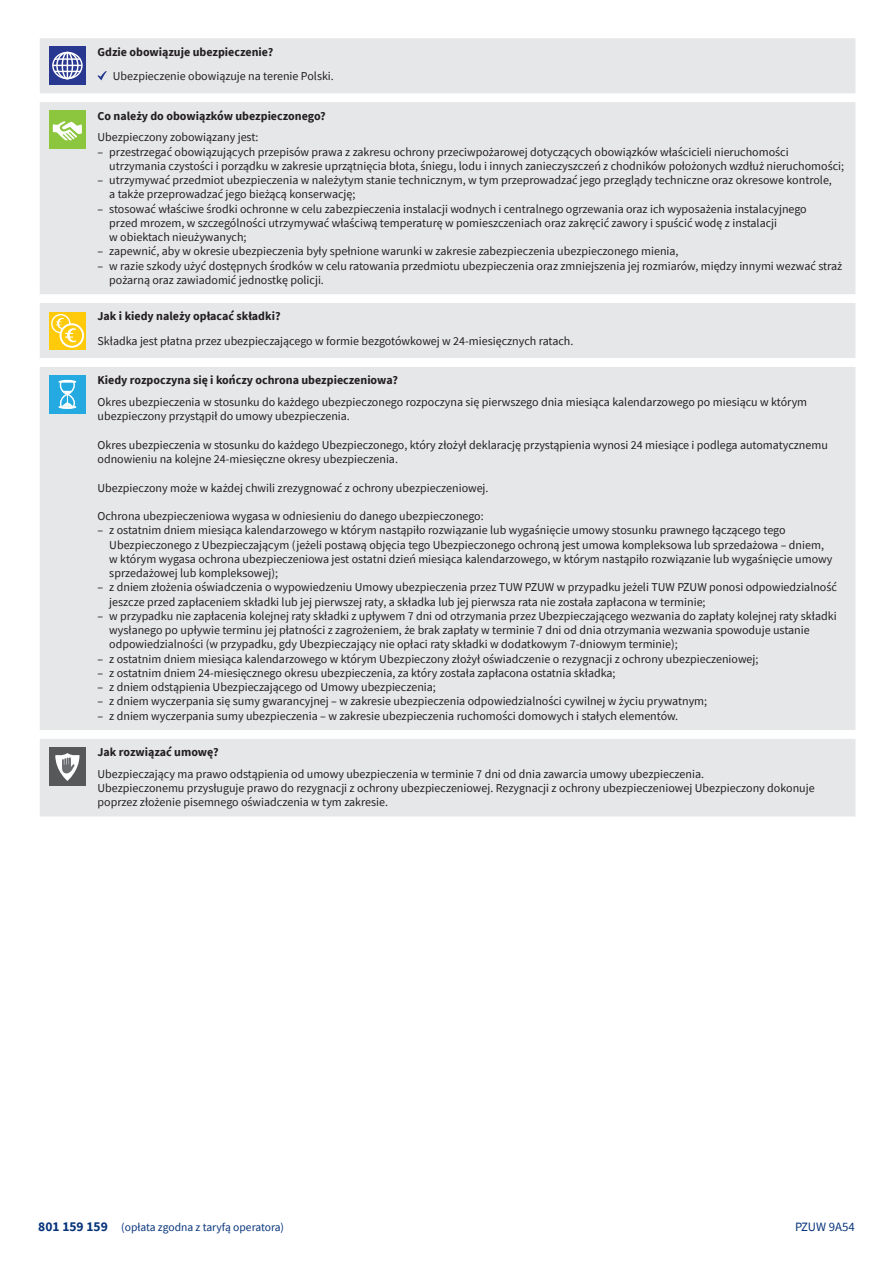
<style>
.page{position:relative;width:893px;height:1263px;background:#fff}
.page>*{position:absolute;margin:0;border:0;box-sizing:border-box;transform-origin:0 0}
.t1{font:12.75px "Source Sans Pro";color:#08347b}
._00_TEKST{font:12px/14.2px "Source Sans Pro";color:#231f20}
._01_HASŁO{font:700 12px "Source Sans Pro";color:#231f20}
.t2{font:11.55px "Source Sans Pro";color:#08347b}
.s1{font-weight:700;font-size:13.5px}
</style>
<div class="page">
<div style="left:40px;top:38px;width:815px;height:778px;background:#e6e7e9"></div>
<div style="left:40px;top:94px;width:815px;height:645px;background:#e6e7e9"></div>
<div style="left:49px;top:47px;width:37px;height:38px;background:#283890"></div>
<div style="left:52px;top:52px;width:31px;height:27px;border:1px solid #fff;border-radius:50%"></div>
<div style="left:56px;top:52px;width:23px;height:27px;border:1px solid #fff;border-radius:50%"></div>
<div style="left:62px;top:52px;width:11px;height:27px;border:1px solid #fff;border-radius:50%"></div>
<svg style="left:53px;top:53px;width:29px;height:26px"></svg>
<svg style="left:98px;top:71px;width:9px;height:9px"></svg>
<div style="left:49px;top:111px;width:37px;height:38px;background:#8bc63e"></div>
<svg style="left:53px;top:121px;width:29px;height:20px"></svg>
<div style="left:49px;top:312px;width:37px;height:38px;background:#feca0a"></div>
<svg style="left:52px;top:315px;width:18px;height:18px"></svg>
<div style="left:51px;top:314px;width:19px;height:19px;border:1px solid #fff;border-radius:50%"></div>
<svg style="left:61px;top:324px;width:22px;height:23px"></svg>
<div style="left:60px;top:323px;width:24px;height:25px;border:2px solid #fff;border-radius:50%"></div>
<svg style="left:55px;top:317px;width:22px;height:26px"></svg>
<div style="left:49px;top:375px;width:37px;height:38px;background:#24aae1"></div>
<svg style="left:59px;top:380px;width:17px;height:29px"></svg>
<div style="left:49px;top:747px;width:37px;height:38px;background:#57585a"></div>
<svg style="left:55px;top:753px;width:25px;height:28px"></svg>
<p class="_01_HASŁO" style="left:98px;top:44px;width:177px">Gdzie obowiązuje ubezpieczenie?</p>
<p class="_00_TEKST" style="left:113px;top:69px;width:222px">Ubezpieczenie obowiązuje na terenie Polski.</p>
<p class="_01_HASŁO" style="left:98px;top:107px;width:230px">Co należy do obowiązków ubezpieczonego?</p>
<p class="_00_TEKST" style="left:98px;top:130px;width:163px">Ubezpieczony zobowiązany jest:</p>
<p class="_00_TEKST" style="left:109px;top:144px;width:736px;text-indent:-12px">– przestrzegać obowiązujących przepisów prawa z zakresu ochrony przeciwpożarowej dotyczących obowiązków właścicieli nieruchomości utrzymania czystości i porządku w zakresie uprzątnięcia błota, śniegu, lodu i innych zanieczyszczeń z chodników położonych wzdłuż nieruchomości;</p>
<p class="_00_TEKST" style="left:109px;top:173px;width:724px;text-indent:-12px">– utrzymywać przedmiot ubezpieczenia w należytym stanie technicznym, w tym przeprowadzać jego przeglądy techniczne oraz okresowe kontrole, a także przeprowadzać jego bieżącą konserwację;</p>
<p class="_00_TEKST" style="left:109px;top:201px;width:699px;text-indent:-12px">– stosować właściwe środki ochronne w celu zabezpieczenia instalacji wodnych i centralnego ogrzewania oraz ich wyposażenia instalacyjnego przed mrozem, w szczególności utrzymywać właściwą temperaturę w pomieszczeniach oraz zakręcić zawory i spuścić wodę z instalacji<br>w obiektach nieużywanych;</p>
<p class="_00_TEKST" style="left:98px;top:244px;width:582px">– zapewnić, aby w okresie ubezpieczenia były spełnione warunki w zakresie zabezpieczenia ubezpieczonego mienia,</p>
<p class="_00_TEKST" style="left:109px;top:258px;width:734px;text-indent:-12px">– w razie szkody użyć dostępnych środków w celu ratowania przedmiotu ubezpieczenia oraz zmniejszenia jej rozmiarów, między innymi wezwać straż pożarną oraz zawiadomić jednostkę policji.</p>
<p class="_01_HASŁO" style="left:98px;top:308px;width:185px">Jak i kiedy należy opłacać składki?</p>
<p class="_00_TEKST" style="left:98px;top:334px;width:477px">Składka jest płatna przez ubezpieczającego w formie bezgotówkowej w 24-miesięcznych ratach.</p>
<p class="_01_HASŁO" style="left:98px;top:372px;width:302px">Kiedy rozpoczyna się i kończy ochrona ubezpieczeniowa?</p>
<p class="_00_TEKST" style="left:98px;top:395px;width:711px">Okres ubezpieczenia w stosunku do każdego ubezpieczonego rozpoczyna się pierwszego dnia miesiąca kalendarzowego po miesiącu w którym ubezpieczony przystąpił do umowy ubezpieczenia.</p>
<p class="_00_TEKST" style="left:98px;top:438px;width:732px">Okres ubezpieczenia w stosunku do każdego Ubezpieczonego, który złożył deklarację przystąpienia wynosi 24 miesiące i podlega automatycznemu odnowieniu na kolejne 24-miesięczne okresy ubezpieczenia.</p>
<p class="_00_TEKST" style="left:98px;top:480px;width:393px">Ubezpieczony może w każdej chwili zrezygnować z ochrony ubezpieczeniowej.</p>
<p class="_00_TEKST" style="left:98px;top:509px;width:388px">Ochrona ubezpieczeniowa wygasa w odniesieniu do danego ubezpieczonego:</p>
<p class="_00_TEKST" style="left:109px;top:523px;width:724px;text-indent:-12px">– z ostatnim dniem miesiąca kalendarzowego w którym nastąpiło rozwiązanie lub wygaśnięcie umowy stosunku prawnego łączącego tego Ubezpieczonego z Ubezpieczającym (jeżeli postawą objęcia tego Ubezpieczonego ochroną jest umowa kompleksowa lub sprzedażowa – dniem, w którym wygasa ochrona ubezpieczeniowa jest ostatni dzień miesiąca kalendarzowego, w którym nastąpiło rozwiązanie lub wygaśnięcie umowy sprzedażowej lub kompleksowej);</p>
<p class="_00_TEKST" style="left:109px;top:580px;width:729px;text-indent:-12px">– z dniem złożenia oświadczenia o wypowiedzeniu Umowy ubezpieczenia przez TUW PZUW w przypadku jeżeli TUW PZUW ponosi odpowiedzialność jeszcze przed zapłaceniem składki lub jej pierwszej raty, a składka lub jej pierwsza rata nie została zapłacona w terminie;</p>
<p class="_00_TEKST" style="left:109px;top:609px;width:729px;text-indent:-12px">– w przypadku nie zapłacenia kolejnej raty składki z upływem 7 dni od otrzymania przez Ubezpieczającego wezwania do zapłaty kolejnej raty składki wysłanego po upływie terminu jej płatności z zagrożeniem, że brak zapłaty w terminie 7 dni od dnia otrzymania wezwania spowoduje ustanie odpowiedzialności (w przypadku, gdy Ubezpieczający nie opłaci raty składki w dodatkowym 7-dniowym terminie);</p>
<p class="_00_TEKST" style="left:98px;top:651px;width:662px">– z ostatnim dniem miesiąca kalendarzowego w którym Ubezpieczony złożył oświadczenie o rezygnacji z ochrony ubezpieczeniowej;</p>
<p class="_00_TEKST" style="left:98px;top:666px;width:520px">– z ostatnim dniem 24-miesięcznego okresu ubezpieczenia, za który została zapłacona ostatnia składka;</p>
<p class="_00_TEKST" style="left:98px;top:680px;width:340px">– z dniem odstąpienia Ubezpieczającego od Umowy ubezpieczenia;</p>
<p class="_00_TEKST" style="left:98px;top:694px;width:611px">– z dniem wyczerpania się sumy gwarancyjnej – w zakresie ubezpieczenia odpowiedzialności cywilnej w życiu prywatnym;</p>
<p class="_00_TEKST" style="left:98px;top:708px;width:582px">– z dniem wyczerpania sumy ubezpieczenia – w zakresie ubezpieczenia ruchomości domowych i stałych elementów.</p>
<p class="_01_HASŁO" style="left:98px;top:744px;width:123px">Jak rozwiązać umowę?</p>
<p class="_00_TEKST" style="left:98px;top:767px;width:608px">Ubezpieczający ma prawo odstąpienia od umowy ubezpieczenia w terminie 7 dni od dnia zawarcia umowy ubezpieczenia.</p>
<p class="_00_TEKST" style="left:98px;top:781px;width:719px">Ubezpieczonemu przysługuje prawo do rezygnacji z ochrony ubezpieczeniowej. Rezygnacji z ochrony ubezpieczeniowej Ubezpieczony dokonuje poprzez złożenie pisemnego oświadczenia w tym zakresie.</p>
<p class="t2" style="left:38px;top:1220px;width:247px"><span class="s1">801 159 159</span> (opłata zgodna z taryfą operatora)</p>
<p class="t1" style="left:795px;top:1219px;width:61px">PZUW 9A54</p>
</div>
